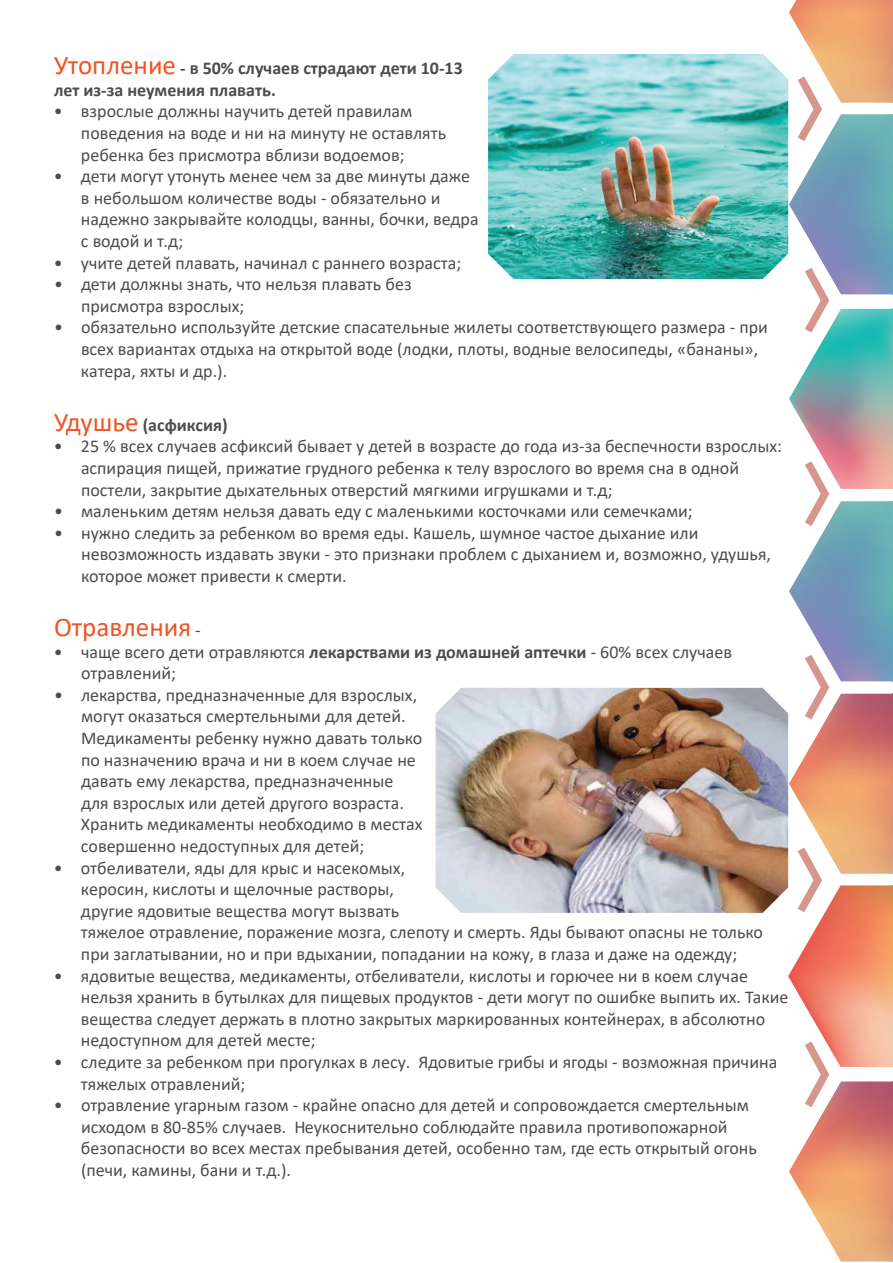
<style>
.page{position:relative;width:893px;height:1263px;background:#fff}
.page>*{position:absolute;margin:0;border:0;box-sizing:border-box;transform-origin:0 0}
.t1{font:27px "Calibri";color:#f05424}
.t2{font:18px/21.6px "Calibri";color:#4b4c4d}
.t3{font:700 18px/21.6px "Calibri";color:#4b4c4d}
.s1{font-weight:400;font-size:27px;color:#f05424}
.s2{font-size:18px;color:#4b4c4d}
.s3{font-weight:700}
</style>
<div class="page">
<svg style="left:788px;top:0;width:105px;height:1261px"></svg>
<svg style="left:892px;top:694px;width:1px;height:180px"></svg>
<svg style="left:892px;top:309px;width:1px;height:180px"></svg>
<svg style="left:892px;top:885px;width:1px;height:182px"></svg>
<svg style="left:892px;top:501px;width:1px;height:180px"></svg>
<svg style="left:892px;top:1081px;width:1px;height:180px"></svg>
<svg style="left:892px;top:114px;width:1px;height:180px"></svg>
<svg style="left:892px;top:0;width:1px;height:103px"></svg>
<img style="left:488px;top:54px;width:300px;height:225px">
<img style="left:436px;top:688px;width:352px;height:225px">
<p class="t3" style="left:54px;top:57px;width:410px"><span class="s1">Утопление</span> - в 50% случаев страдают дети 10-13 лет из-за неумения плавать.</p>
<p class="t2" style="left:81px;top:100px;width:367px;text-indent:-27px">• взрослые должны научить детей правилам поведения на воде и ни на минуту не оставлять ребенка без присмотра вблизи водоемов;</p>
<p class="t2" style="left:81px;top:165px;width:399px;text-indent:-27px">• дети могут утонуть менее чем за две минуты даже в небольшом количестве воды - обязательно и надежно закрывайте колодцы, ванны, бочки, ведра с водой и т.д;</p>
<p class="t2" style="left:54px;top:251px;width:409px">• учите детей плавать, начинал с раннего возраста;</p>
<p class="t2" style="left:81px;top:273px;width:332px;text-indent:-27px">• дети должны знать, что нельзя плавать без присмотра взрослых;</p>
<p class="t2" style="left:81px;top:316px;width:688px;text-indent:-27px">• обязательно используйте детские спасательные жилеты соответствующего размера - при всех вариантах отдыха на открытой воде (лодки, плоты, водные велосипеды, «бананы», катера, яхты и др.).</p>
<p class="t3" style="left:54px;top:414px;width:175px"><span class="s1">Удушье</span> (асфиксия)</p>
<p class="t2" style="left:81px;top:435px;width:702px;text-indent:-27px">• 25 % всех случаев асфиксий бывает у детей в возрасте до года из-за беспечности взрослых: аспирация пищей, прижатие грудного ребенка к телу взрослого во время сна в одной постели, закрытие дыхательных отверстий мягкими игрушками и т.д;</p>
<p class="t2" style="left:54px;top:500px;width:640px">• маленьким детям нельзя давать еду с маленькими косточками или семечками;</p>
<p class="t2" style="left:81px;top:521px;width:691px;text-indent:-27px">• нужно следить за ребенком во время еды. Кашель, шумное частое дыхание или невозможность издавать звуки - это признаки проблем с дыханием и, возможно, удушья, которое может привести к смерти.</p>
<h1 class="t1" style="left:54px;top:608px;width:148px">Отравления <span class="s2">-</span></h1>
<p class="t2" style="left:81px;top:640px;width:652px;text-indent:-27px">• чаще всего дети отравляются <span class="s3">лекарствами из домашней аптечки</span> - 60% всех случаев отравлений;</p>
<p class="t2" style="left:81px;top:683px;width:343px;text-indent:-27px">• лекарства, предназначенные для взрослых, могут оказаться смертельными для детей.<br>Медикаменты ребенку нужно давать только по назначению врача и ни в коем случае не давать ему лекарства, предназначенные для взрослых или детей другого возраста.<br>Хранить медикаменты необходимо в местах совершенно недоступных для детей;</p>
<p class="t2" style="left:81px;top:856px;width:684px;text-indent:-27px">• отбеливатели, яды для крыс и насекомых,<br>керосин, кислоты и щелочные растворы,<br>другие ядовитые вещества могут вызвать<br>тяжелое отравление, поражение мозга, слепоту и смерть. Яды бывают опасны не только при заглатывании, но и при вдыхании, попадании на кожу, в глаза и даже на одежду;</p>
<p class="t2" style="left:81px;top:964px;width:709px;text-indent:-27px">• ядовитые вещества, медикаменты, отбеливатели, кислоты и горючее ни в коем случае нельзя хранить в бутылках для пищевых продуктов - дети могут по ошибке выпить их. Такие вещества следует держать в плотно закрытых маркированных контейнерах, в абсолютно недоступном для детей месте;</p>
<p class="t2" style="left:81px;top:1051px;width:698px;text-indent:-27px">• следите за ребенком при прогулках в лесу. Ядовитые грибы и ягоды - возможная причина тяжелых отравлений;</p>
<p class="t2" style="left:81px;top:1094px;width:677px;text-indent:-27px">• отравление угарным газом - крайне опасно для детей и сопровождается смертельным исходом в 80-85% случаев. Неукоснительно соблюдайте правила противопожарной безопасности во всех местах пребывания детей, особенно там, где есть открытый огонь (печи, камины, бани и т.д.).</p>
</div>
